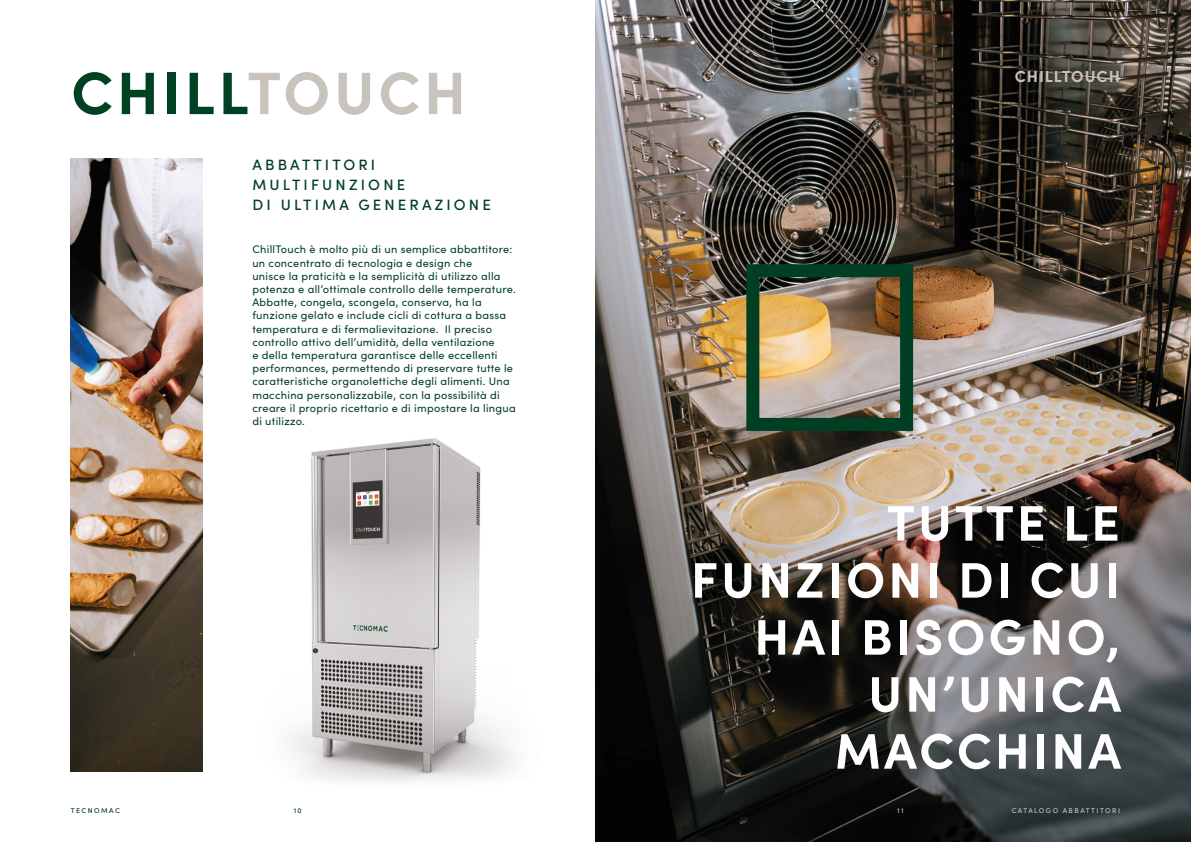
<style>
.page{position:relative;width:1191px;height:842px;background:#fff}
.page>*{position:absolute;margin:0;border:0;box-sizing:border-box;transform-origin:0 0}
.t1{font:700 60px "Sofia Pro";letter-spacing:.06em;color:#004023}
.t2{font:700 50px/57px "Sofia Pro";letter-spacing:.06em;color:#fff;text-align:right}
.t3{font:700 16px "Sofia Pro";letter-spacing:.06em;color:#c9c3be}
.t4{font:500 15px/20px "Sofia Pro";letter-spacing:.21em;color:#003f23}
.t5{font:11px/13.2px "Sofia Pro";letter-spacing:.025em;color:#003f23}
.t6{font:500 7px "Sofia Pro";letter-spacing:.21em;color:#c9c3be}
.t7{font:500 7px "Sofia Pro";letter-spacing:.21em;color:#003f23}
.s1{color:#c9c3be}
</style>
<div class="page">
<img style="left:71px;top:159px;width:132px;height:612px">
<img style="left:595px;top:0;width:596px;height:842px">
<img style="left:740px;top:258px;width:179px;height:179px">
<img style="left:288px;top:438px;width:226px;height:344px">
<h1 class="t1" style="left:71px;top:47px;width:396px">CHILL<span class="s1">TOUCH</span></h1>
<h3 class="t4" style="left:252px;top:153px;width:240px">ABBATTITORI<br>MULTIFUNZIONE<br>DI ULTIMA GENERAZIONE</h3>
<p class="t5" style="left:252px;top:242px;width:265px">ChillTouch è molto più di un semplice abbattitore: un concentrato di tecnologia e design che<br>unisce la praticità e la semplicità di utilizzo alla potenza e all’ottimale controllo delle temperature.<br>Abbatte, congela, scongela, conserva, ha la funzione gelato e include cicli di cottura a bassa temperatura e di fermalievitazione. Il preciso controllo attivo dell’umidità, della ventilazione<br>e della temperatura garantisce delle eccellenti performances, permettendo di preservare tutte le caratteristiche organolettiche degli alimenti. Una macchina personalizzabile, con la possibilità di creare il proprio ricettario e di impostare la lingua di utilizzo.</p>
<p class="t7" style="left:71px;top:805px;width:50px">TECNOMAC</p>
<p class="t7" style="left:294px;top:805px;width:10px">10</p>
<h3 class="t3" style="left:1014px;top:64px;width:107px">CHILLTOUCH</h3>
<h2 class="t2" style="left:691px;top:491px;width:431px">TUTTE LE<br>FUNZIONI DI CUI<br>HAI BISOGNO,<br>UN’UNICA<br>MACCHINA</h2>
<p class="t6" style="left:897px;top:805px;width:8px">11</p>
<p class="t6" style="left:1011px;top:805px;width:110px">CATALOGO ABBATTITORI</p>
</div>
